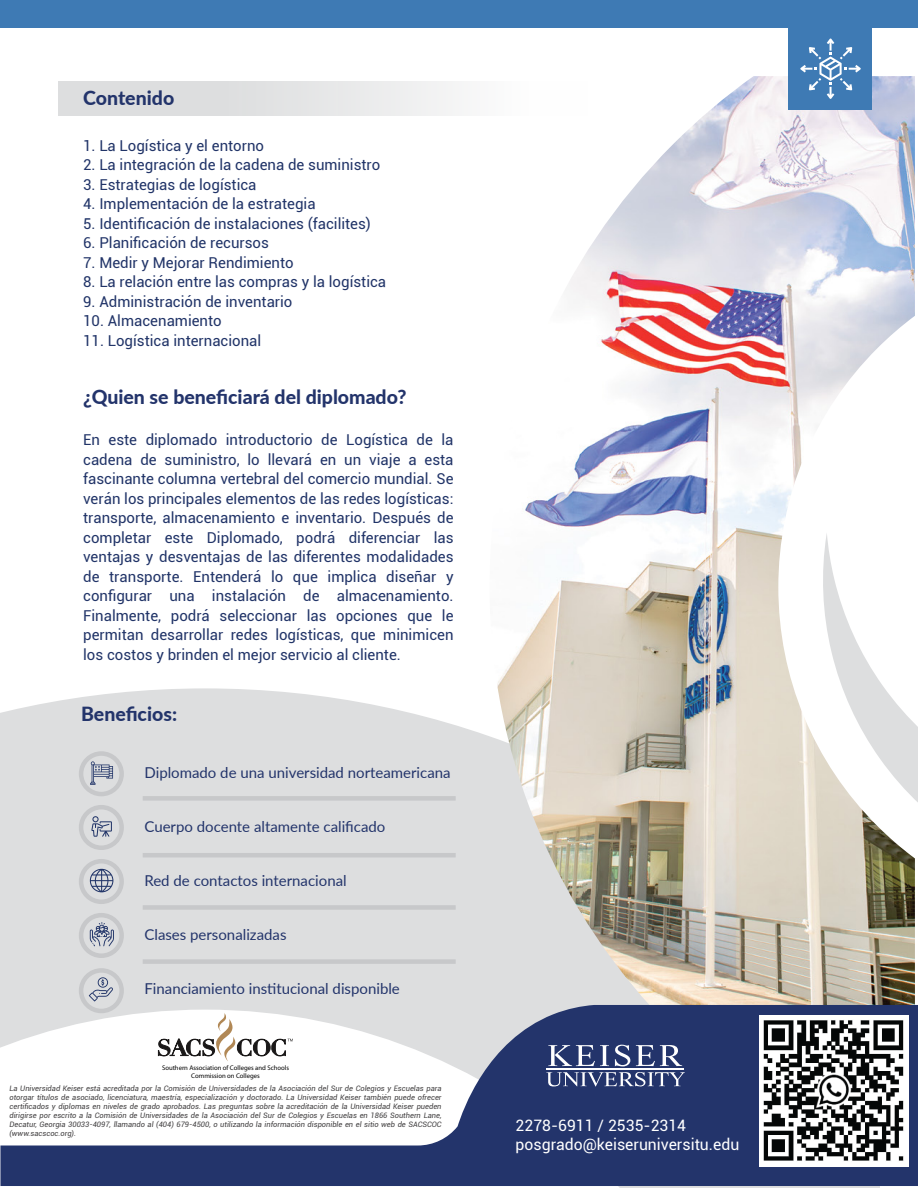
<style>
.page{position:relative;width:918px;height:1188px;background:#fff}
.page>*{position:absolute;margin:0;border:0;box-sizing:border-box;transform-origin:0 0}
.t1{font:800 19.5px "Lato";color:#23346b}
.t2{font:15.75px/18.9px "Roboto";color:#fff}
.t3{font:15px/19.5px "Roboto";color:#213468;text-align:justify}
.t4{font:15px "Lato";color:#23346b}
.t5{font:italic 7.5px/9px "Roboto";color:#424041;text-align:justify}
.t6{font:6.75px/8.1px "Myriad Pro";color:#010101;text-align:center}
</style>
<div class="page">
<div style="left:0;top:688px;width:879px;height:500px;background:#dddedf"></div>
<svg style="left:58px;top:81px;width:397px;height:34px;background:#e3e4e5"></svg>
<div style="left:0;top:0;width:918px;height:27px;background:#3e7ab4"></div>
<svg style="left:915px;top:724px;width:3px;height:78px"></svg>
<img style="left:490px;top:76px;width:425px;height:929px">
<svg style="left:90px;top:761px;width:23px;height:24px"></svg>
<svg style="left:90px;top:922px;width:24px;height:24px"></svg>
<svg style="left:90px;top:869px;width:23px;height:23px"></svg>
<svg style="left:91px;top:816px;width:21px;height:21px"></svg>
<div style="left:79px;top:751px;width:45px;height:45px;border:4px solid #c7c8ca;border-radius:50%"></div>
<div style="left:79px;top:859px;width:45px;height:45px;border:4px solid #c7c8ca;border-radius:50%"></div>
<div style="left:79px;top:805px;width:45px;height:45px;border:4px solid #c7c8ca;border-radius:50%"></div>
<div style="left:79px;top:913px;width:45px;height:45px;border:4px solid #c7c8ca;border-radius:50%"></div>
<div style="left:79px;top:968px;width:45px;height:45px;border:4px solid #c7c8ca;border-radius:50%"></div>
<div style="left:143px;top:796px;width:313px;height:5px;background:#c7c8ca"></div>
<hr style="left:143px;top:853px;width:313px;height:4px;background:#c7c8ca">
<div style="left:143px;top:905px;width:313px;height:5px;background:#c7c8ca"></div>
<div style="left:143px;top:959px;width:313px;height:5px;background:#c7c8ca"></div>
<svg style="left:89px;top:977px;width:24px;height:25px"></svg>
<div style="left:788px;top:0;width:84px;height:110px;background:#3e7ab4"></div>
<svg style="left:800px;top:38px;width:61px;height:61px"></svg>
<svg style="left:0;top:1005px;width:918px;height:181px;fill:#23346b"></svg>
<svg style="left:546px;top:1072px;width:139px;height:15px;background:#5a6790"></svg>
<svg style="left:548px;top:1045px;width:61px;height:21px"></svg>
<svg style="left:615px;top:1045px;width:15px;height:21px"></svg>
<svg style="left:636px;top:1045px;width:46px;height:21px"></svg>
<hr style="left:547px;top:1069px;width:137px;height:1px;background:#fff">
<img style="left:759px;top:1016px;width:150px;height:151px">
<svg style="left:158px;top:1012px;width:135px;height:49px"></svg>
<h1 class="t1" style="left:83px;top:84px;width:93px">Contenido</h1>
<p class="t3" style="left:83px;top:135px;width:182px">1. La Logística y el entorno</p>
<p class="t3" style="left:83px;top:155px;width:299px">2. La integración de la cadena de suministro</p>
<p class="t3" style="left:83px;top:174px;width:175px">3. Estrategias de logística</p>
<p class="t3" style="left:83px;top:194px;width:234px">4. Implementación de la estrategia</p>
<p class="t3" style="left:83px;top:213px;width:289px">5. Identificación de instalaciones (facilites)</p>
<p class="t3" style="left:83px;top:233px;width:187px">6. Planificación de recursos</p>
<p class="t3" style="left:83px;top:252px;width:212px">7. Medir y Mejorar Rendimiento</p>
<p class="t3" style="left:83px;top:272px;width:305px">8. La relación entre las compras y la logística</p>
<p class="t3" style="left:83px;top:291px;width:211px">9. Administración de inventario</p>
<p class="t3" style="left:83px;top:311px;width:140px">10. Almacenamiento</p>
<p class="t3" style="left:83px;top:330px;width:180px">11. Logística internacional</p>
<h1 class="t1" style="left:83px;top:383px;width:325px">¿Quien se beneficiará del diplomado?</h1>
<p class="t3" style="left:83px;top:430px;width:372px">En este diplomado introductorio de Logística de la cadena de suministro, lo llevará en un viaje a esta fascinante columna vertebral del comercio mundial. Se verán los principales elementos de las redes logísticas: transporte, almacenamiento e inventario. Después de completar este Diplomado, podrá diferenciar las ventajas y desventajas de las diferentes modalidades de transporte. Entenderá lo que implica diseñar y configurar una instalación de almacenamiento.<br>Finalmente, podrá seleccionar las opciones que le permitan desarrollar redes logísticas, que minimicen los costos y brinden el mejor servicio al cliente.</p>
<h1 class="t1" style="left:81px;top:700px;width:98px">Beneficios:</h1>
<p class="t4" style="left:144px;top:762px;width:308px">Diplomado de una universidad norteamericana</p>
<p class="t4" style="left:144px;top:816px;width:242px">Cuerpo docente altamente calificado</p>
<p class="t4" style="left:144px;top:870px;width:204px">Red de contactos internacional</p>
<p class="t4" style="left:144px;top:924px;width:144px">Clases personalizadas</p>
<p class="t4" style="left:144px;top:978px;width:257px">Financiamiento institucional disponible</p>
<p class="t6" style="left:162px;top:1063px;width:129px">Southern Association of Colleges and Schools<br>Commission on Colleges</p>
<p class="t5" style="left:10px;top:1084px;width:434px">La Universidad Keiser está acreditada por la Comisión de Universidades de la Asociación del Sur de Colegios y Escuelas para otorgar títulos de asociado, licenciatura, maestría, especialización y doctorado. La Universidad Keiser también puede ofrecer certificados y diplomas en niveles de grado aprobados. Las preguntas sobre la acreditación de la Universidad Keiser pueden dirigirse por escrito a la Comisión de Universidades de la Asociación del Sur de Colegios y Escuelas en 1866 Southern Lane, Decatur, Georgia 30033-4097, llamando al (404) 679-4500, o utilizando la información disponible en el sitio web de SACSCOC (www.sacscoc.org).</p>
<p class="t2" style="left:516px;top:1115px;width:225px">2278-6911 / 2535-2314 posgrado@keiseruniversitu.edu</p>
</div>
